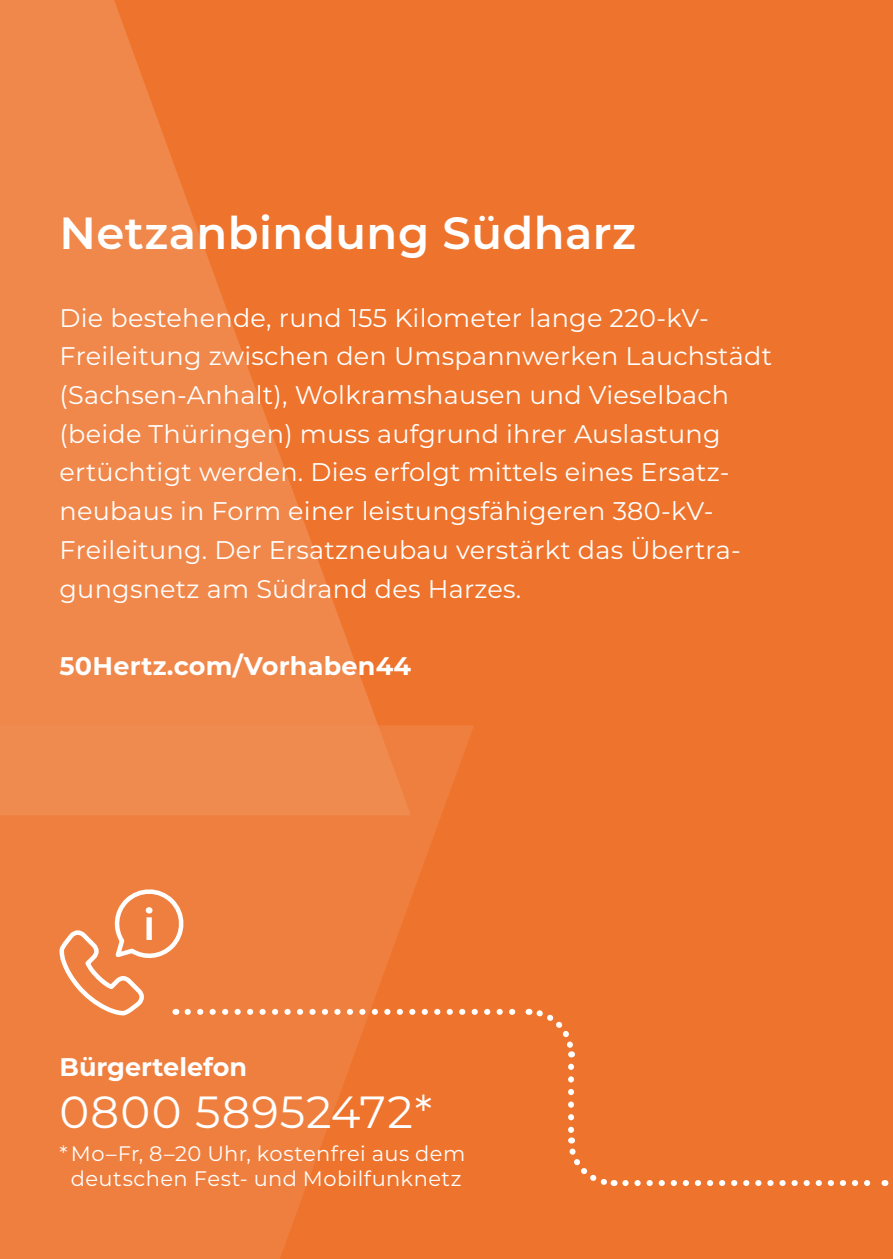
<style>
.page{position:relative;width:893px;height:1259px;background:#ee742d}
.page>*{position:absolute;margin:0;border:0;box-sizing:border-box;transform-origin:0 0}
.t1{font:600 45px "Montserrat";letter-spacing:.01em;color:#fff}
.t2{font:45px "Montserrat";color:#fff}
.t3{font:25.5px/38.7px "Montserrat";letter-spacing:.01em;color:#fff}
.t4{font:700 25.5px "Montserrat";letter-spacing:.01em;color:#fff}
.t5{font:21px/25.2px "Montserrat";letter-spacing:.02em;color:#fff;text-align:center}
</style>
<div class="page">
<svg style="left:0;top:0;width:378px;height:725px;fill:#f0884b"></svg>
<svg style="left:0;top:725px;width:473px;height:534px;fill:#ef7f3e"></svg>
<svg style="left:528px;top:1008px;width:47px;height:49px"></svg>
<svg style="left:568px;top:1066px;width:47px;height:120px"></svg>
<svg style="left:625px;top:1180px;width:149px;height:6px"></svg>
<svg style="left:57px;top:888px;width:459px;height:129px"></svg>
<p class="t1" style="left:60px;top:201px;width:578px">Netzanbindung Südharz</p>
<p class="t3" style="left:60px;top:297px;width:714px">Die bestehende, rund 155 Kilometer lange 220-kV-Freileitung zwischen den Umspannwerken Lauchstädt (Sachsen-Anhalt), Wolkramshausen und Vieselbach (beide Thüringen) muss aufgrund ihrer Auslastung ertüchtigt werden. Dies erfolgt mittels eines Ersatz&shy;neubaus in Form einer leistungsfähigeren 380-kV-Freileitung. Der Ersatzneubau verstärkt das Übertra&shy;gungsnetz am Südrand des Harzes.</p>
<p class="t4" style="left:60px;top:647px;width:353px">50Hertz.com/Vorhaben44</p>
<p class="t4" style="left:60px;top:1048px;width:189px">Bürgertelefon</p>
<p class="t2" style="left:60px;top:1081px;width:374px">0800 58952472*</p>
<p class="t5" style="left:60px;top:1140px;width:407px">* Mo–Fr, 8–20 Uhr, kostenfrei aus dem deutschen Fest- und Mobilfunknetz</p>
</div>
